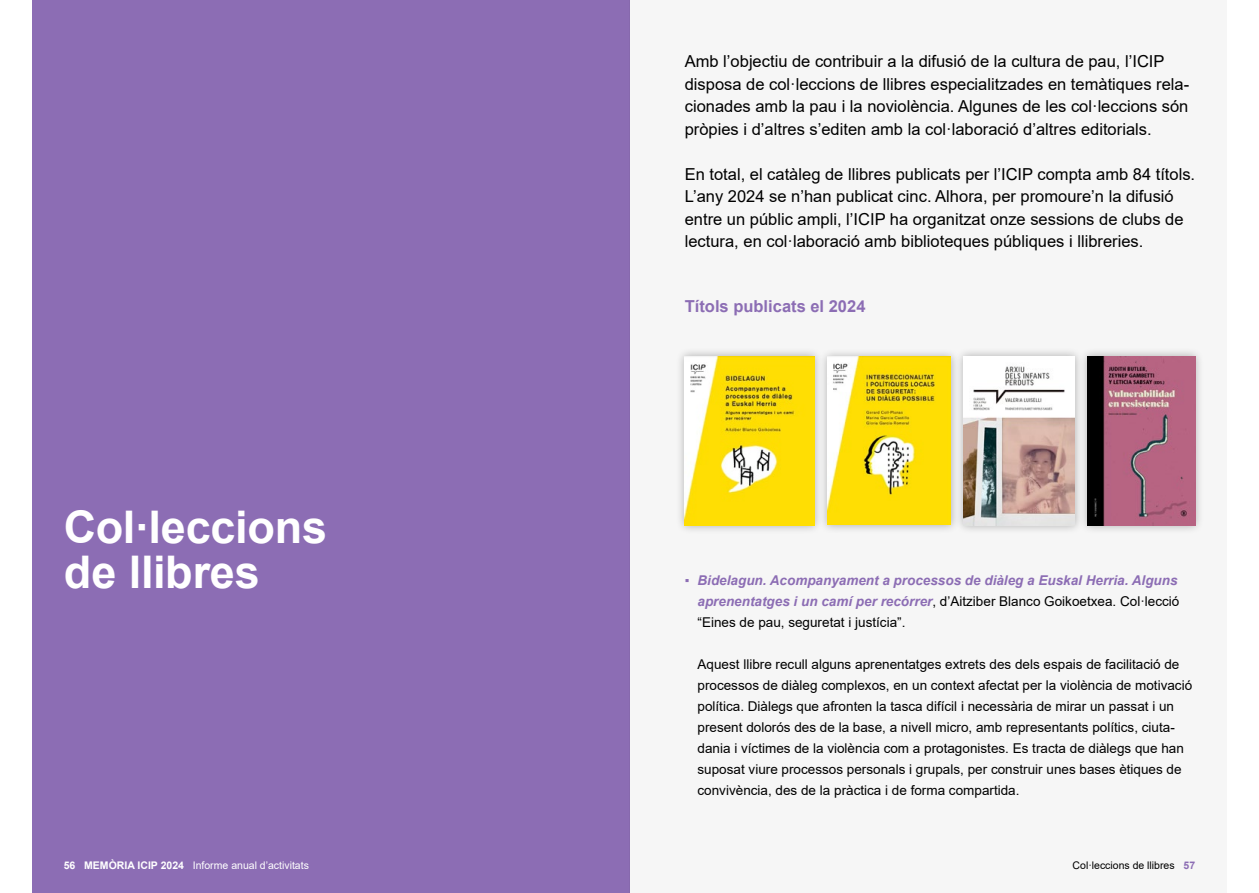
<style>
.page{position:relative;width:1259px;height:893px;background:#fff}
.page>*{position:absolute;margin:0;border:0;box-sizing:border-box;transform-origin:0 0}
.t1{font:700 45px/45px "Arial";letter-spacing:-.005em;color:#fff}
.t2{font:16.5px/22.5px "Arial";color:#000}
.t3{font:700 16.5px "Arial";color:#8c6db4}
.t4{font:13.5px/21px "Arial";color:#000}
.t5{font:italic 700 13.5px/21px "Arial";color:#8c6db4}
.t6{font:10.5px "Arial";color:#fff}
.t7{font:10.5px "Arial";color:#000}
.s1{font-weight:700}
.s2{font-weight:400;font-style:normal}
.s3{font-weight:400;font-style:normal;color:#000}
.s4{font-weight:700;color:#8c6db4}
</style>
<div class="page">
<div style="left:629px;top:0;width:598px;height:893px;background:#f6f6f6"></div>
<div style="left:954px;top:347px;width:130px;height:187px;background:#000;opacity:.3"></div>
<img style="left:963px;top:357px;width:111px;height:168px">
<div style="left:818px;top:348px;width:142px;height:186px;background:#000;opacity:.3"></div>
<img style="left:827px;top:357px;width:123px;height:168px">
<div style="left:1078px;top:347px;width:126px;height:187px;background:#000;opacity:.3"></div>
<img style="left:1087px;top:356px;width:108px;height:169px">
<div style="left:675px;top:347px;width:148px;height:187px;background:#000;opacity:.3"></div>
<img style="left:685px;top:357px;width:129px;height:168px">
<div style="left:32px;top:0;width:597px;height:893px;background:#8c6db4"></div>
<h1 class="t1" style="left:64px;top:505px;width:265px">Col·leccions de llibres</h1>
<p class="t6" style="left:64px;top:858px;width:247px"><span class="s1">56 MEMÒRIA ICIP 2024</span> Informe anual d’activitats</p>
<p class="t2" style="left:685px;top:50px;width:506px">Amb l’objectiu de contribuir a la difusió de la cultura de pau, l’ICIP disposa de col·leccions de llibres especialitzades en temàtiques rela&shy;cionades amb la pau i la noviolència. Algunes de les col·leccions són pròpies i d’altres s’editen amb la col·laboració d’altres editorials.</p>
<p class="t2" style="left:685px;top:163px;width:512px">En total, el catàleg de llibres publicats per l’ICIP compta amb 84 títols.<br>L’any 2024 se n’han publicat cinc. Alhora, per promoure’n la difusió entre un públic ampli, l’ICIP ha organitzat onze sessions de clubs de lectura, en col·laboració amb biblioteques públiques i llibreries.</p>
<p class="t3" style="left:685px;top:294px;width:182px">Títols publicats el 2024</p>
<p class="t5" style="left:697px;top:570px;width:483px;text-indent:-13px"><span class="s2">▪</span> Bidelagun. Acompanyament a processos de diàleg a Euskal Herria. Alguns aprenentatges i un camí per recórrer<span class="s3">, d’Aitziber Blanco Goikoetxea. Col·lecció “Eines de pau, seguretat i justícia”.</span></p>
<p class="t4" style="left:697px;top:653px;width:496px">Aquest llibre recull alguns aprenentatges extrets des dels espais de facilitació de processos de diàleg complexos, en un context afectat per la violència de motivació política. Diàlegs que afronten la tasca difícil i necessària de mirar un passat i un present dolorós des de la base, a nivell micro, amb representants polítics, ciuta&shy;dania i víctimes de la violència com a protagonistes. Es tracta de diàlegs que han suposat viure processos personals i grupals, per construir unes bases ètiques de convivència, des de la pràctica i de forma compartida.</p>
<p class="t7" style="left:1072px;top:858px;width:124px">Col·leccions de llibres <span class="s4">57</span></p>
</div>
